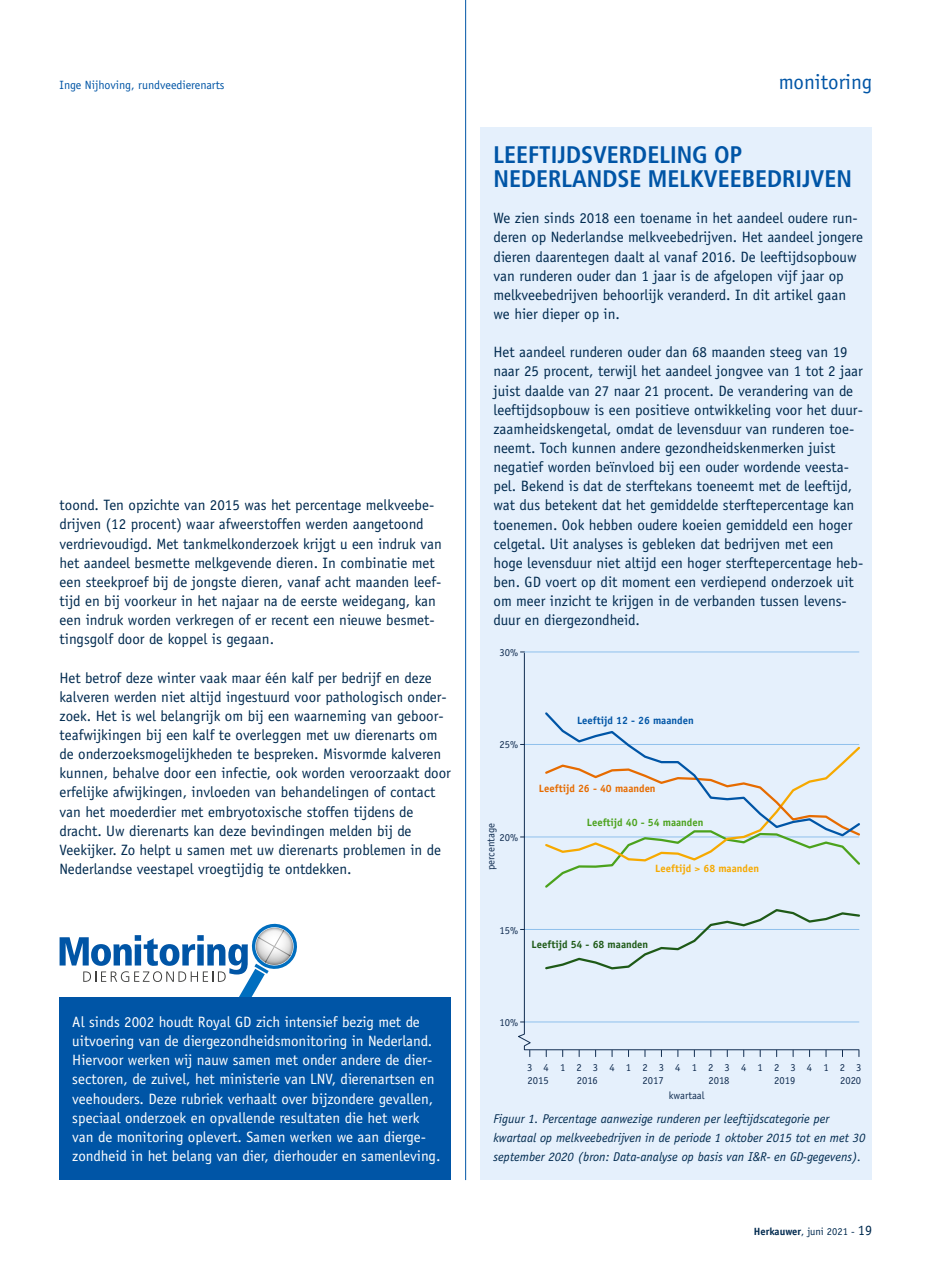
<style>
.page{position:relative;width:936px;height:1263px;background:#fff}
.page>*{position:absolute;margin:0;border:0;box-sizing:border-box;transform-origin:0 0}
.t1{font:700 condensed 24px/24px "Frutiger LT Std";color:#0055a6}
.t2{font:21px "Officina Sans Std";color:#0055a6}
.t3{font:15px/19.2px "Officina Sans Std";color:#002a4f}
.t4{font:15px/19.2px "Officina Sans Std";color:#fff}
.t5{font:italic 12.75px/19.2px "Officina Sans Std";color:#002a4f}
.t6{font:12px "Officina Sans Std";color:#0055a6}
.t7{font:10.65px "Officina Sans Std";color:#112d51}
.t8{font:10.65px/13.5px "Officina Sans Std";letter-spacing:1.05em;color:#112d51}
.t9{font:700 10.65px "Officina Sans Std";color:#0055a6}
.t10{font:700 10.65px "Officina Sans Std";color:#e66b00}
.t11{font:700 10.65px "Officina Sans Std";color:#4ba21c}
.t12{font:700 10.65px "Officina Sans Std";color:#1e5a17}
.t13{font:700 10.65px "Officina Sans Std";color:#f6a900}
.t14{font:10.5px "Officina Sans Std";color:#002a4f}
.s1{font-weight:700}
.s2{font-size:14.25px}
</style>
<div class="page">
<hr style="left:465px;top:0;width:1px;height:1180px;background:#0055a6">
<div style="left:480px;top:128px;width:392px;height:1052px;background:#e5f0fc"></div>
<svg style="left:518px;top:652px;width:341px;height:398px"></svg>
<svg style="left:543px;top:908px;width:317px;height:63px"></svg>
<svg style="left:543px;top:710px;width:317px;height:180px"></svg>
<svg style="left:60px;top:923px;width:237px;height:74px"></svg>
<div style="left:60px;top:997px;width:391px;height:183px;background:#0055a6"></div>
<p class="t6" style="left:60px;top:78px;width:166px">Inge Nijhoving, rundveedierenarts</p>
<h2 class="t2" style="left:778px;top:70px;width:95px">monitoring</h2>
<p class="t3" style="left:60px;top:496px;width:384px">toond. Ten opzichte van 2015 was het percentage melkveebe&shy;drijven (12 procent) waar afweerstoffen werden aangetoond verdrievoudigd. Met tankmelkonderzoek krijgt u een indruk van het aandeel besmette melkgevende dieren. In combinatie met een steekproef bij de jongste dieren, vanaf acht maanden leef&shy;tijd en bij voorkeur in het najaar na de eerste weidegang, kan een indruk worden verkregen of er recent een nieuwe besmet&shy;tingsgolf door de koppel is gegaan.</p>
<p class="t3" style="left:60px;top:668px;width:393px">Het betrof deze winter vaak maar één kalf per bedrijf en deze kalveren werden niet altijd ingestuurd voor pathologisch onder&shy;zoek. Het is wel belangrijk om bij een waarneming van geboor&shy;teafwijkingen bij een kalf te overleggen met uw dierenarts om de onderzoeksmogelijkheden te bespreken. Misvormde kalveren kunnen, behalve door een infectie, ook worden veroorzaakt door erfelijke afwijkingen, invloeden van behandelingen of contact van het moederdier met embryotoxische stoffen tijdens de dracht. Uw dierenarts kan deze bevindingen melden bij de Veekijker. Zo helpt u samen met uw dierenarts problemen in de Nederlandse veestapel vroegtijdig te ontdekken.</p>
<p class="t4" style="left:72px;top:1012px;width:369px">Al sinds 2002 houdt Royal GD zich intensief bezig met de uitvoering van de diergezondheidsmonitoring in Nederland.<br>Hiervoor werken wij nauw samen met onder andere de dier&shy;sectoren, de zuivel, het ministerie van LNV, dierenartsen en veehouders. Deze rubriek verhaalt over bijzondere gevallen, speciaal onderzoek en opvallende resultaten die het werk van de monitoring oplevert. Samen werken we aan dierge&shy;zondheid in het belang van dier, dierhouder en samenleving.</p>
<h1 class="t1" style="left:493px;top:142px;width:360px">LEEFTIJDSVERDELING OP<br>NEDERLANDSE MELKVEEBEDRIJVEN</h1>
<p class="t3" style="left:493px;top:209px;width:371px">We zien sinds 2018 een toename in het aandeel oudere run&shy;deren op Nederlandse melkveebedrijven. Het aandeel jongere dieren daarentegen daalt al vanaf 2016. De leeftijdsopbouw van runderen ouder dan 1 jaar is de afgelopen vijf jaar op melkveebedrijven behoorlijk veranderd. In dit artikel gaan we hier dieper op in.</p>
<p class="t3" style="left:493px;top:343px;width:371px">Het aandeel runderen ouder dan 68 maanden steeg van 19 naar 25 procent, terwijl het aandeel jongvee van 1 tot 2 jaar juist daalde van 27 naar 21 procent. De verandering van de leeftijdsopbouw is een positieve ontwikkeling voor het duur&shy;zaamheidskengetal, omdat de levensduur van runderen toe&shy;neemt. Toch kunnen andere gezondheidskenmerken juist negatief worden beïnvloed bij een ouder wordende veesta&shy;pel. Bekend is dat de sterftekans toeneemt met de leeftijd, wat dus betekent dat het gemiddelde sterftepercentage kan toenemen. Ook hebben oudere koeien gemiddeld een hoger celgetal. Uit analyses is gebleken dat bedrijven met een hoge levensduur niet altijd een hoger sterftepercentage heb&shy;ben. GD voert op dit moment een verdiepend onderzoek uit om meer inzicht te krijgen in de verbanden tussen levens&shy;duur en diergezondheid.</p>
<p class="t7" style="left:499px;top:646px;width:20px">30%</p>
<p class="t7" style="left:499px;top:739px;width:20px">25%</p>
<p class="t7" style="left:484px;top:870px;width:48px;rotate:-90deg">percentage</p>
<p class="t7" style="left:499px;top:831px;width:20px">20%</p>
<p class="t9" style="left:577px;top:713px;width:118px">Leeftijd 12 - 26 maanden</p>
<p class="t10" style="left:539px;top:782px;width:118px">Leeftijd 26 - 40 maanden</p>
<p class="t11" style="left:586px;top:816px;width:118px">Leeftijd 40 - 54 maanden</p>
<p class="t13" style="left:655px;top:862px;width:105px">Leeftijd &gt; 68 maanden</p>
<p class="t7" style="left:499px;top:924px;width:20px">15%</p>
<p class="t12" style="left:531px;top:938px;width:118px">Leeftijd 54 - 68 maanden</p>
<p class="t7" style="left:499px;top:1016px;width:20px">10%</p>
<p class="t8" style="left:527px;top:1060px;width:303px">3412341234123412341<br>2015</p>
<p class="t7" style="left:839px;top:1061px;width:23px">2 3</p>
<p class="t7" style="left:576px;top:1074px;width:23px">2016</p>
<p class="t7" style="left:642px;top:1074px;width:23px">2017</p>
<p class="t7" style="left:708px;top:1074px;width:23px">2018</p>
<p class="t7" style="left:774px;top:1074px;width:23px">2019</p>
<p class="t7" style="left:840px;top:1074px;width:23px">2020</p>
<p class="t7" style="left:668px;top:1089px;width:37px">kwartaal</p>
<p class="t5" style="left:493px;top:1109px;width:373px">Figuur 1. Percentage aanwezige runderen per leeftijdscategorie per kwartaal op melkveebedrijven in de periode 1 oktober 2015 tot en met 30 september 2020 (bron: Data-analyse op basis van I&amp;R- en GD-gegevens).</p>
<p class="t14" style="left:753px;top:1225px;width:120px"><span class="s1">Herkauwer</span>, juni 2021 - <span class="s2">19</span></p>
</div>
